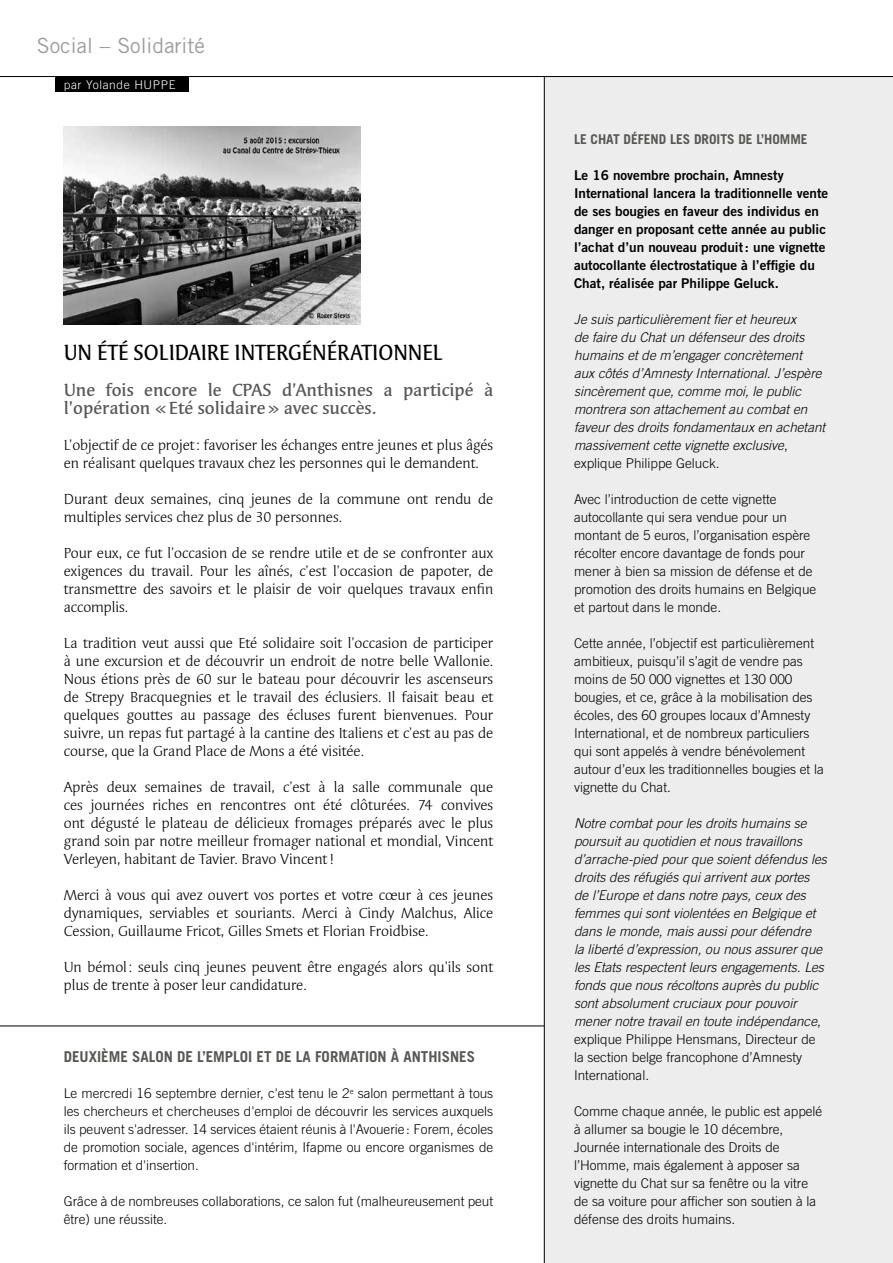
<style>
.page{position:relative;width:893px;height:1263px;background:#fff}
.page>*{position:absolute;margin:0;border:0;box-sizing:border-box;transform-origin:0 0}
.t1{font:500 22.5px "Syndor";color:#000;scale:.9 1}
.t2{font:21px "Trade Gothic";color:#9d9d9c}
.t3{font:500 18px/18px "Syndor";color:#575756}
.t4{font:15px/18px "Syndor";color:#000;text-align:justify}
.t5{font:700 15px "Trade Gothic";color:#575756}
.t6{font:300 13.5px/18px "Trade Gothic";color:#000}
.t7{font:italic 300 13.5px/18px "Trade Gothic";color:#000}
.t8{font:13.5px/18px "Trade Gothic Bold Two";color:#000}
.t9{font:700 13.5px "Trade Gothic";color:#575756}
.t10{font:300 12px "Trade Gothic";letter-spacing:.05em;color:#fff}
.s1{font-style:normal}
</style>
<div class="page">
<hr style="left:0;top:1026px;width:566px;height:1px;background:#000">
<div style="left:544px;top:77px;width:349px;height:1186px;background:#ededed"></div>
<hr style="left:544px;top:77px;width:1px;height:1186px;background:#000">
<div style="left:55px;top:77px;width:133px;height:15px;background:#000"></div>
<hr style="left:0;top:76px;width:893px;height:1px;background:#000">
<img style="left:64px;top:126px;width:297px;height:198px">
<h2 class="t2" style="left:37px;top:33px;width:170px">Social – Solidarité</h2>
<p class="t10" style="left:64px;top:78px;width:113px">par Yolande HUPPE</p>
<h1 class="t1" style="left:64px;top:340px;width:422px">UN ÉTÉ SOLIDAIRE INTERGÉNÉRATIONNEL</h1>
<p class="t3" style="left:64px;top:381px;width:431px">Une fois encore le CPAS d’Anthisnes a participé à l’opération «Eté solidaire» avec succès.</p>
<p class="t4" style="left:64px;top:436px;width:431px">L’objectif de ce projet: favoriser les échanges entre jeunes et plus âgés en réalisant quelques travaux chez les personnes qui le demandent.</p>
<p class="t4" style="left:64px;top:490px;width:431px">Durant deux semaines, cinq jeunes de la commune ont rendu de multiples services chez plus de 30 personnes.</p>
<p class="t4" style="left:64px;top:544px;width:431px">Pour eux, ce fut l’occasion de se rendre utile et de se confronter aux exigences du travail. Pour les aînés, c’est l’occasion de papoter, de transmettre des savoirs et le plaisir de voir quelques travaux enfin accomplis.</p>
<p class="t4" style="left:64px;top:634px;width:431px">La tradition veut aussi que Eté solidaire soit l’occasion de participer à une excursion et de découvrir un endroit de notre belle Wallonie.<br>Nous étions près de 60 sur le bateau pour découvrir les ascenseurs de Strepy Bracquegnies et le travail des éclusiers. Il faisait beau et quelques gouttes au passage des écluses furent bienvenues. Pour suivre, un repas fut partagé à la cantine des Italiens et c’est au pas de course, que la Grand Place de Mons a été visitée.</p>
<p class="t4" style="left:64px;top:778px;width:431px">Après deux semaines de travail, c’est à la salle communale que ces journées riches en rencontres ont été clôturées. 74 convives ont dégusté le plateau de délicieux fromages préparés avec le plus grand soin par notre meilleur fromager national et mondial, Vincent Verleyen, habitant de Tavier. Bravo Vincent!</p>
<p class="t4" style="left:64px;top:886px;width:431px">Merci à vous qui avez ouvert vos portes et votre cœur à ces jeunes dynamiques, serviables et souriants. Merci à Cindy Malchus, Alice Cession, Guillaume Fricot, Gilles Smets et Florian Froidbise.</p>
<p class="t4" style="left:64px;top:958px;width:431px">Un bémol : seuls cinq jeunes peuvent être engagés alors qu’ils sont plus de trente à poser leur candidature.</p>
<p class="t5" style="left:64px;top:1047px;width:413px">DEUXIÈME SALON DE L’EMPLOI ET DE LA FORMATION À ANTHISNES</p>
<p class="t6" style="left:64px;top:1084px;width:431px;text-align:justify">Le mercredi 16 septembre dernier, c'est tenu le 2<sup>e</sup> salon permettant à tous les chercheurs et chercheuses d'emploi de découvrir les services auxquels ils peuvent s'adresser. 14 services étaient réunis à l'Avouerie: Forem, écoles de promotion sociale, agences d'intérim, Ifapme ou encore organismes de formation et d'insertion.</p>
<p class="t6" style="left:64px;top:1192px;width:431px">Grâce à de nombreuses collaborations, ce salon fut (malheureusement peut être) une réussite.</p>
<p class="t9" style="left:574px;top:131px;width:235px">LE CHAT DÉFEND LES DROITS DE L’HOMME</p>
<p class="t8" style="left:574px;top:166px;width:256px">Le 16 novembre prochain, Amnesty International lancera la traditionnelle vente de ses bougies en faveur des individus en danger en proposant cette année au public l’achat d’un nouveau produit: une vignette autocollante électrostatique à l’effigie du Chat, réalisée par Philippe Geluck.</p>
<p class="t7" style="left:574px;top:310px;width:253px">Je suis particulièrement fier et heureux<br>de faire du Chat un défenseur des droits humains et de m’engager concrètement aux côtés d’Amnesty International. J’espère sincèrement que, comme moi, le public montrera son attachement au combat en faveur des droits fondamentaux en achetant massivement cette vignette exclusive<span class="s1">, explique Philippe Geluck.</span></p>
<p class="t6" style="left:574px;top:490px;width:244px">Avec l’introduction de cette vignette autocollante qui sera vendue pour un montant de 5 euros, l’organisation espère récolter encore davantage de fonds pour mener à bien sa mission de défense et de promotion des droits humains en Belgique et partout dans le monde.</p>
<p class="t6" style="left:574px;top:634px;width:251px">Cette année, l’objectif est particulièrement ambitieux, puisqu’il s’agit de vendre pas moins de 50 000 vignettes et 130 000 bougies, et ce, grâce à la mobilisation des écoles, des 60 groupes locaux d’Amnesty International, et de nombreux particuliers qui sont appelés à vendre bénévolement autour d’eux les traditionnelles bougies et la vignette du Chat.</p>
<p class="t7" style="left:574px;top:814px;width:254px">Notre combat pour les droits humains se poursuit au quotidien et nous travaillons d’arrache-pied pour que soient défendus les droits des réfugiés qui arrivent aux portes de l’Europe et dans notre pays, ceux des femmes qui sont violentées en Belgique et dans le monde, mais aussi pour défendre<br>la liberté d’expression, ou nous assurer que les Etats respectent leurs engagements. Les fonds que nous récoltons auprès du public sont absolument cruciaux pour pouvoir mener notre travail en toute indépendance<span class="s1">, explique Philippe Hensmans, Directeur de la section belge francophone d’Amnesty International.</span></p>
<p class="t6" style="left:574px;top:1102px;width:250px">Comme chaque année, le public est appelé à allumer sa bougie le 10 décembre, Journée internationale des Droits de l’Homme, mais également à apposer sa vignette du Chat sur sa fenêtre ou la vitre de sa voiture pour afficher son soutien à la défense des droits humains.</p>
</div>
